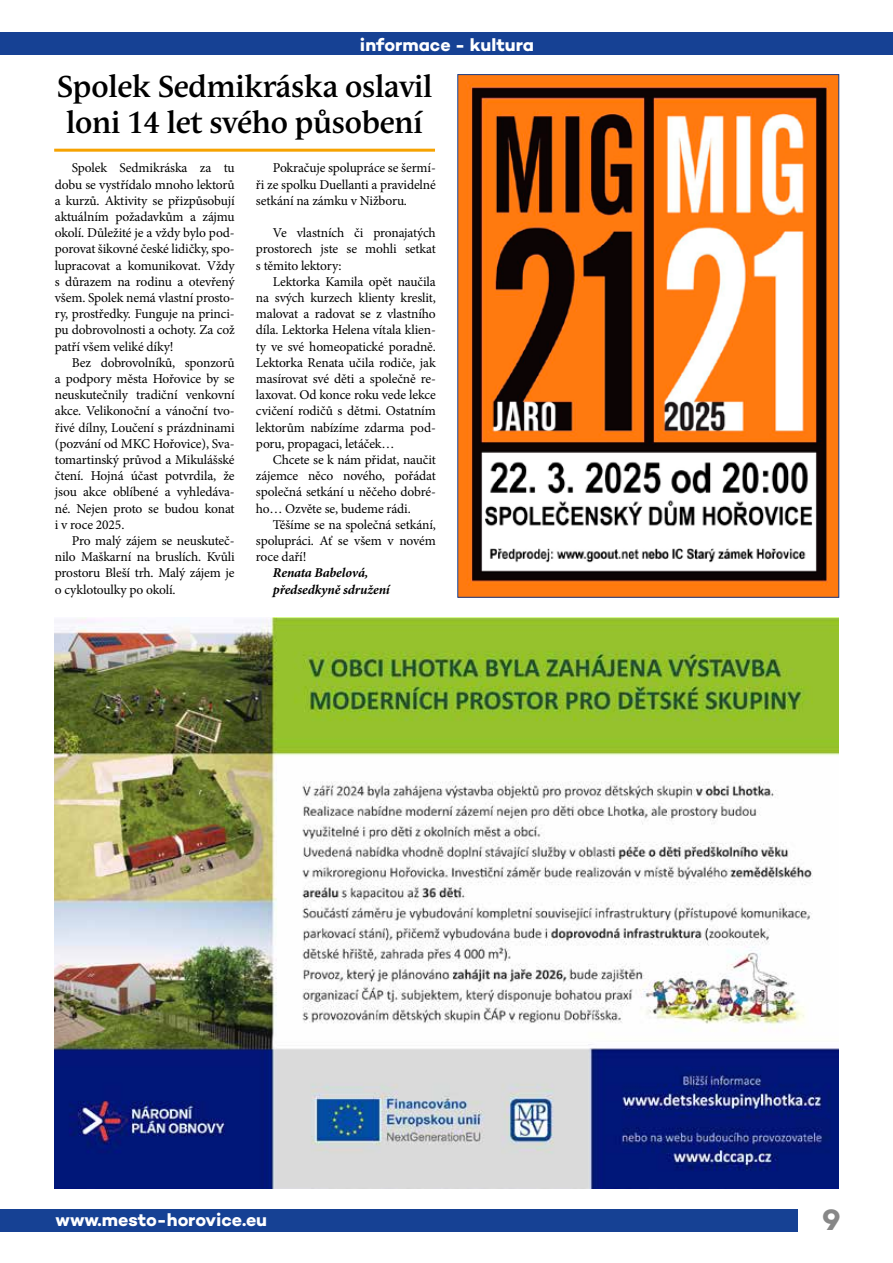
<style>
.page{position:relative;width:893px;height:1263px;background:#fff}
.page>*{position:absolute;margin:0;border:0;box-sizing:border-box;transform-origin:0 0}
.t1{font:700 30px/36px "Andulka Book Pro";letter-spacing:-.01em;color:#000;text-align:center}
.t2{font:700 30px "Campton";color:#878787}
.t3{font:700 18px "Campton";color:#fff}
.t4{font:13.5px/16.2px "Minion Pro";letter-spacing:-.01em;color:#000;text-align:justify}
.t5{font:italic 700 13.5px/16.2px "Minion Pro";letter-spacing:-.01em;color:#000}
</style>
<div class="page">
<div style="left:0;top:33px;width:893px;height:22px;background:#164194"></div>
<div style="left:0;top:1209px;width:798px;height:22px;background:#164194"></div>
<img style="left:54px;top:617px;width:785px;height:571px">
<hr style="left:54px;top:149px;width:381px;height:3px;background:#f6a200">
<img style="left:460px;top:76px;width:377px;height:519px">
<h2 class="t3" style="left:360px;top:33px;width:176px">informace - kultura</h2>
<h1 class="t1" style="left:57px;top:69px;width:377px">Spolek Sedmikráska oslavil loni 14 let svého působení</h1>
<p class="t4" style="left:55px;top:160px;width:181px;text-indent:17px">Spolek Sedmikráska za tu dobu se vystřídalo mnoho lektorů a kurzů. Aktivity se přizpůsobují aktuálním požadavkům a zájmu okolí. Důležité je a vždy bylo pod&shy;porovat šikovné české lidičky, spo&shy;lupracovat a komunikovat. Vždy s důrazem na rodinu a otevřený všem. Spolek nemá vlastní prosto&shy;ry, prostředky. Funguje na princi&shy;pu dobrovolnosti a ochoty. Za což patří všem veliké díky!</p>
<p class="t4" style="left:55px;top:354px;width:181px;text-indent:17px">Bez dobrovolníků, sponzorů a podpory města Hořovice by se neuskutečnily tradiční venkovní akce. Velikonoční a vánoční tvo&shy;řivé dílny, Loučení s prázdninami (pozvání od MKC Hořovice), Sva&shy;tomartinský průvod a Mikulášské čtení. Hojná účast potvrdila, že jsou akce oblíbené a vyhledáva&shy;né. Nejen proto se budou konat i v roce 2025.</p>
<p class="t4" style="left:55px;top:533px;width:181px;text-indent:17px">Pro malý zájem se neuskuteč&shy;nilo Maškarní na bruslích. Kvůli prostoru Bleší trh. Malý zájem je o cyklotoulky po okolí.</p>
<p class="t4" style="left:256px;top:160px;width:181px;text-indent:17px">Pokračuje spolupráce se šermí&shy;ři ze spolku Duellanti a pravidelné setkání na zámku v Nižboru.</p>
<p class="t4" style="left:256px;top:225px;width:181px;text-indent:17px">Ve vlastních či pronajatých prostorech jste se mohli setkat s těmito lektory:</p>
<p class="t4" style="left:256px;top:273px;width:181px;text-indent:17px">Lektorka Kamila opět naučila na svých kurzech klienty kreslit, malovat a radovat se z vlastního díla. Lektorka Helena vítala klien&shy;ty ve své homeopatické poradně.<br>Lektorka Renata učila rodiče, jak masírovat své děti a společně re&shy;laxovat. Od konce roku vede lekce cvičení rodičů s dětmi. Ostatním lektorům nabízíme zdarma pod&shy;poru, propagaci, letáček…</p>
<p class="t4" style="left:256px;top:452px;width:181px;text-indent:17px">Chcete se k nám přidat, naučit zájemce něco nového, pořádat společná setkání u něčeho dobré&shy;ho… Ozvěte se, budeme rádi.</p>
<p class="t4" style="left:256px;top:516px;width:181px;text-indent:17px">Těšíme se na společná setkání, spolupráci. Ať se všem v novém roce daří!</p>
<p class="t5" style="left:273px;top:565px;width:118px">Renata Babelová, předsedkyně sdružení</p>
<h2 class="t3" style="left:56px;top:1209px;width:213px">www.mesto-horovice.eu</h2>
<h1 class="t2" style="left:822px;top:1201px;width:20px">9</h1>
</div>
